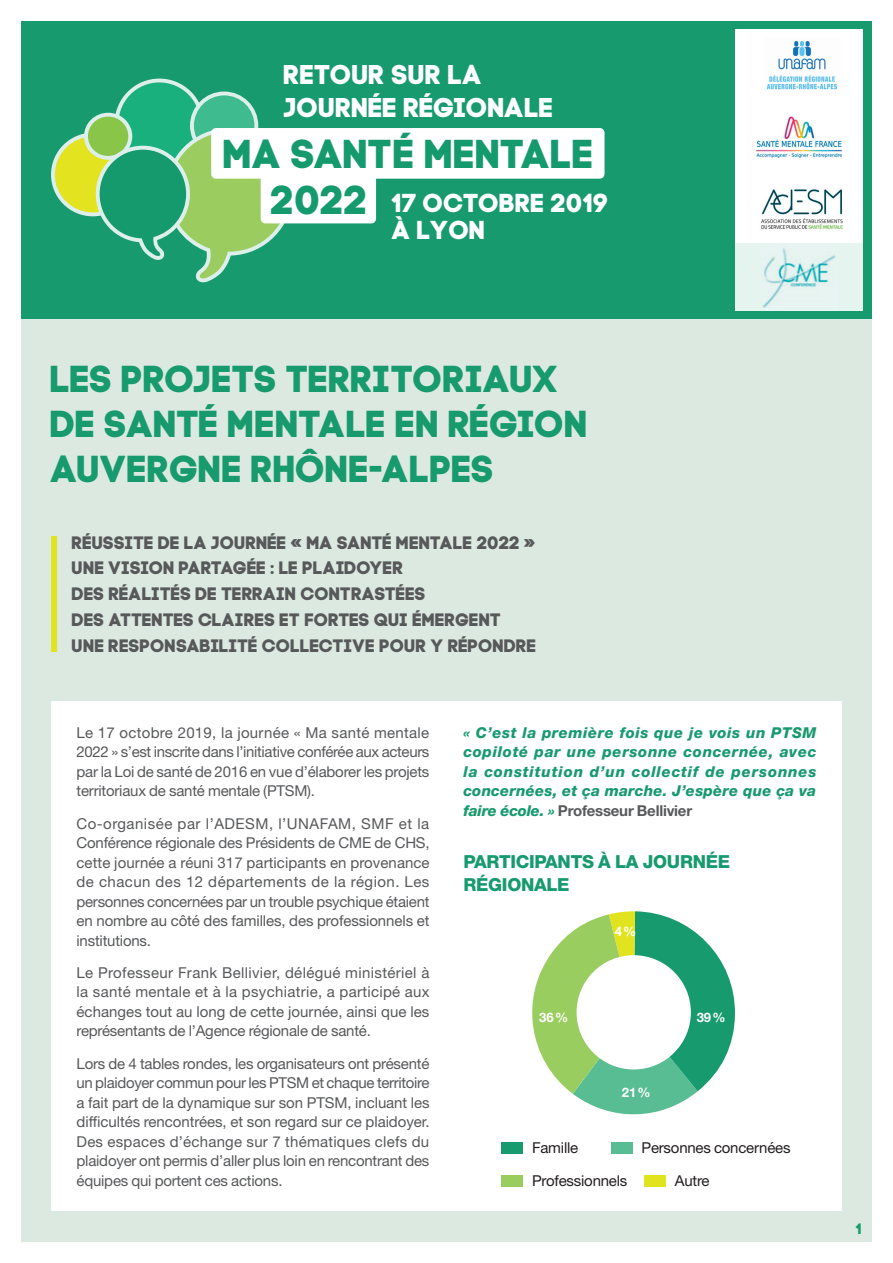
<style>
.page{position:relative;width:893px;height:1263px;background:#fff}
.page>*{position:absolute;margin:0;border:0;box-sizing:border-box;transform-origin:0 0}
.t1{font:40.35px/45.9px "Code Pro Bold";color:#159a6e}
.t2{font:37.5px/45px "Code Pro Bold";color:#179a6d}
.t3{font:27.15px/32.5px "Code Pro Bold";letter-spacing:.005em;color:#fff}
.t4{font:25.95px/27px "Code Pro Bold";color:#fff}
.t5{font:18px/25.8px "Code Pro Bold";color:#57585a}
.t6{font:800 18px/22.5px "Helvetica Neue LT Std";letter-spacing:-.015em;color:#179a6d}
.t7{font:15px/19.5px "Helvetica Neue LT Std";letter-spacing:-.015em;color:#57585a;text-align:justify}
.t8{font:italic 800 15px/19.5px "Helvetica Neue LT Std";letter-spacing:.015em;color:#179a6d;text-align:justify}
.t9{font:15px/32.8px "Helvetica Neue LT Std";letter-spacing:-.015em;color:#231f20}
.t10{font:15px "Code Pro Bold";color:#179a6d}
.t11{font:700 13.2px "Helvetica Neue LT Std";color:#fff}
.s1{font-weight:700;font-style:normal;color:#57585a}
</style>
<div class="page">
<div style="left:21px;top:21px;width:851px;height:1221px;background:#dce9e1"></div>
<div style="left:21px;top:21px;width:851px;height:298px;background:#179a6d"></div>
<div style="left:51px;top:536px;width:6px;height:116px;background:#e2e31f"></div>
<div style="left:51px;top:702px;width:791px;height:509px;background:#fff"></div>
<div style="left:502px;top:1142px;width:21px;height:11px;background:#179a6d"></div>
<div style="left:502px;top:1175px;width:21px;height:11px;background:#9acd60"></div>
<div style="left:645px;top:1175px;width:21px;height:11px;background:#e2e31f"></div>
<div style="left:611px;top:1142px;width:21px;height:11px;background:#59bd93"></div>
<svg style="left:532px;top:911px;width:203px;height:204px"></svg>
<div style="left:577px;top:955px;width:114px;height:114px;background:#fff;border-radius:50%"></div>
<div style="left:736px;top:30px;width:127px;height:71px;background:#fff"></div>
<img style="left:766px;top:41px;width:71px;height:49px">
<div style="left:736px;top:101px;width:127px;height:71px;background:#fff"></div>
<img style="left:756px;top:116px;width:86px;height:43px">
<div style="left:736px;top:172px;width:127px;height:72px;background:#fff"></div>
<img style="left:745px;top:189px;width:113px;height:55px">
<svg style="left:51px;top:79px;width:553px;height:203px"></svg>
<div style="left:736px;top:244px;width:127px;height:67px;background:#e6f4f0"></div>
<img style="left:762px;top:248px;width:74px;height:60px">
<h3 class="t3" style="left:284px;top:58px;width:271px">RETOUR SUR LA<br>JOURNÉE RÉGIONALE</h3>
<h1 class="t1" style="left:271px;top:131px;width:325px;text-indent:-47px">MA SANTÉ MENTALE<br>2022</h1>
<h3 class="t4" style="left:392px;top:189px;width:218px">17 OCTOBRE 2019<br>À LYON</h3>
<h2 class="t2" style="left:51px;top:356px;width:539px">LES PROJETS TERRITORIAUX<br>DE SANTÉ MENTALE EN RÉGION<br>AUVERGNE RHÔNE-ALPES</h2>
<p class="t5" style="left:72px;top:529px;width:466px">RÉUSSITE DE LA JOURNÉE « MA SANTÉ MENTALE 2022 » UNE VISION PARTAGÉE : LE PLAIDOYER<br>DES RÉALITÉS DE TERRAIN CONTRASTÉES<br>DES ATTENTES CLAIRES ET FORTES QUI ÉMERGENT UNE RESPONSABILITÉ COLLECTIVE POUR Y RÉPONDRE</p>
<p class="t7" style="left:77px;top:723px;width:354px">Le 17 octobre 2019, la journée « Ma santé mentale 2022 » s’est inscrite dans l’initiative conférée aux acteurs par la Loi de santé de 2016 en vue d’élaborer les projets territoriaux de santé mentale (PTSM).</p>
<p class="t7" style="left:77px;top:813px;width:355px">Co-organisée par l’ADESM, l’UNAFAM, SMF et la Conférence régionale des Présidents de CME de CHS, cette journée a réuni 317 participants en provenance de chacun des 12 départements de la région. Les personnes concernées par un trouble psychique étaient en nombre au côté des familles, des professionnels et institutions.</p>
<p class="t7" style="left:77px;top:963px;width:355px">Le Professeur Frank Bellivier, délégué ministériel à la santé mentale et à la psychiatrie, a participé aux échanges tout au long de cette journée, ainsi que les représentants de l’Agence régionale de santé.</p>
<p class="t7" style="left:77px;top:1053px;width:355px">Lors de 4 tables rondes, les organisateurs ont présenté un plaidoyer commun pour les PTSM et chaque territoire a fait part de la dynamique sur son PTSM, incluant les difficultés rencontrées, et son regard sur ce plaidoyer.<br>Des espaces d’échange sur 7 thématiques clefs du plaidoyer ont permis d’aller plus loin en rencontrant des équipes qui portent ces actions.</p>
<p class="t8" style="left:463px;top:723px;width:355px">« C’est la première fois que je vois un PTSM copiloté par une personne concernée, avec la constitution d’un collectif de personnes concernées, et ça marche. J’espère que ça va faire école. » <span class="s1">Professeur Bellivier</span></p>
<p class="t6" style="left:463px;top:850px;width:268px">PARTICIPANTS À LA JOURNÉE<br>RÉGIONALE</p>
<p class="t11" style="left:615px;top:923px;width:23px">4%</p>
<p class="t11" style="left:539px;top:1009px;width:30px">36%</p>
<p class="t11" style="left:697px;top:1009px;width:30px">39%</p>
<p class="t11" style="left:622px;top:1083px;width:30px">21%</p>
<p class="t9" style="left:532px;top:1131px;width:97px">Famille<br>Professionnels</p>
<p class="t9" style="left:641px;top:1131px;width:150px">Personnes concernées</p>
<p class="t9" style="left:675px;top:1163px;width:36px">Autre</p>
<p class="t10" style="left:856px;top:1219px;width:7px">1</p>
</div>
